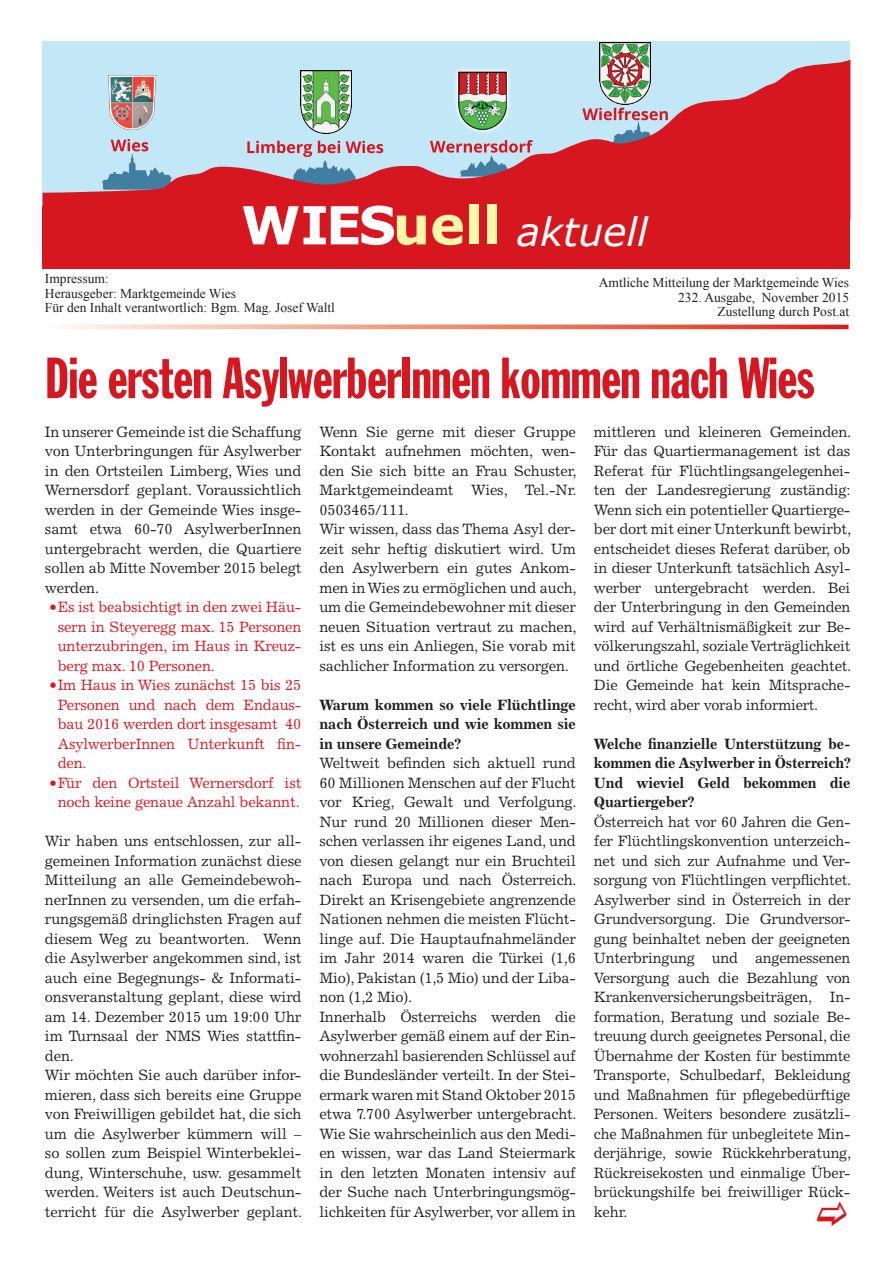
<style>
.page{position:relative;width:893px;height:1263px;background:#fff}
.page>*{position:absolute;margin:0;border:0;box-sizing:border-box;transform-origin:0 0}
.t1{font:extra-condensed 57px "Franklin Gothic";letter-spacing:-.01em;color:#d7171f}
.t2{font:italic 39px "Verdana";color:#fff}
.t3{font:15px/19.5px "Excelsior LT Std";letter-spacing:-.01em;color:#231f20;text-align:justify}
.t4{font:15px/19.5px "Excelsior LT Std";letter-spacing:-.01em;color:#d7171f;text-align:justify}
.t5{font:700 15px/19.5px "Excelsior LT Std";letter-spacing:-.015em;color:#231f20;text-align:justify}
.t6{font:13.5px/14.2px "Times New Roman";color:#231f20;text-align:right}
.s1{font-weight:700;font-style:normal;font-size:52.5px}
.s2{font-weight:700;font-style:normal;font-size:52.5px;color:#fff8a8}
.s3{font-family:"Verdana"}
</style>
<div class="page">
<svg style="left:63px;top:324px;width:785px;height:5px;background:#ec9986"></svg>
<div style="left:43px;top:41px;width:807px;height:179px;background:#c2e7f6"></div>
<img style="left:600px;top:43px;width:51px;height:17px">
<svg style="left:43px;top:60px;width:807px;height:146px"></svg>
<div style="left:43px;top:206px;width:807px;height:63px;background:#d7171f"></div>
<h2 class="t2" style="left:241px;top:207px;width:408px"><span class="s1">WIES</span><span class="s2">uell</span> aktuell</h2>
<p class="t6" style="left:45px;top:271px;width:291px;text-align:left">Impressum:<br>Herausgeber: Marktgemeinde Wies<br>Für den Inhalt verantwortlich: Bgm. Mag. Josef Waltl</p>
<p class="t6" style="left:599px;top:276px;width:252px">Amtliche Mitteilung der Marktgemeinde Wies<br>232. Ausgabe, November 2015<br>Zustellung durch Post.at</p>
<h1 class="t1" style="left:45px;top:348px;width:771px">Die ersten AsylwerberInnen kommen nach Wies</h1>
<p class="t3" style="left:45px;top:422px;width:258px">In unserer Gemeinde ist die Schaffung von Unterbringungen für Asylwerber in den Ortsteilen Limberg, Wies und Wernersdorf geplant. Voraussichtlich werden in der Gemeinde Wies insge&shy;samt etwa 60-70 AsylwerberInnen untergebracht werden, die Quartiere sollen ab Mitte November 2015 belegt werden.</p>
<p class="t4" style="left:58px;top:597px;width:245px;text-indent:-9px"><span class="s3">•</span> Es ist beabsichtigt in den zwei Häu&shy;sern in Steyeregg max. 15 Personen unterzubringen, im Haus in Kreuz&shy;berg max. 10 Personen.</p>
<p class="t4" style="left:58px;top:675px;width:245px;text-indent:-8px"><span class="s3">•</span> Im Haus in Wies zunächst 15 bis 25<br>Personen und nach dem Endaus&shy;bau 2016 werden dort insgesamt 40<br>AsylwerberInnen Unterkunft fin&shy;den.</p>
<p class="t4" style="left:49px;top:773px;width:254px;text-align:center"><span class="s3">•</span> Für den Ortsteil Wernersdorf ist noch keine genaue Anzahl bekannt.</p>
<p class="t3" style="left:45px;top:831px;width:259px;text-align:left">Wir haben uns entschlossen, zur all&shy;gemeinen Information zunächst diese Mitteilung an alle Gemeindebewoh&shy;nerInnen zu versenden, um die erfah&shy;rungsgemäß dringlichsten Fragen auf diesem Weg zu beantworten. Wenn die Asylwerber angekommen sind, ist auch eine Begegnungs- &amp; Informati&shy;onsveranstaltung geplant, diese wird am 14. Dezember 2015 um 19:00 Uhr im Turnsaal der NMS Wies stattfin&shy;den.<br>Wir möchten Sie auch darüber infor&shy;mieren, dass sich bereits eine Gruppe von Freiwilligen gebildet hat, die sich um die Asylwerber kümmern will – so sollen zum Beispiel Winterbeklei&shy;dung, Winterschuhe, usw. gesammelt werden. Weiters ist auch Deutschun&shy;terricht für die Asylwerber geplant.</p>
<p class="t3" style="left:319px;top:422px;width:259px;text-align:left">Wenn Sie gerne mit dieser Gruppe Kontakt aufnehmen möchten, wen&shy;den Sie sich bitte an Frau Schuster, Marktgemeindeamt Wies, Tel.-Nr.<br>0503465/111.<br>Wir wissen, dass das Thema Asyl der&shy;zeit sehr heftig diskutiert wird. Um den Asylwerbern ein gutes Ankom&shy;men in Wies zu ermöglichen und auch, um die Gemeindebewohner mit dieser neuen Situation vertraut zu machen, ist es uns ein Anliegen, Sie vorab mit sachlicher Information zu versorgen.</p>
<p class="t5" style="left:319px;top:695px;width:258px">Warum kommen so viele Flüchtlinge nach Österreich und wie kommen sie in unsere Gemeinde?</p>
<p class="t3" style="left:319px;top:753px;width:259px;text-align:left">Weltweit befinden sich aktuell rund 60 Millionen Menschen auf der Flucht vor Krieg, Gewalt und Verfolgung.<br>Nur rund 20 Millionen dieser Men&shy;schen verlassen ihr eigenes Land, und von diesen gelangt nur ein Bruchteil nach Europa und nach Österreich.<br>Direkt an Krisengebiete angrenzende Nationen nehmen die meisten Flücht&shy;linge auf. Die Hauptaufnahmeländer im Jahr 2014 waren die Türkei (1,6<br>Mio), Pakistan (1,5 Mio) und der Liba&shy;non (1,2 Mio).<br>Innerhalb Österreichs werden die Asylwerber gemäß einem auf der Ein&shy;wohnerzahl basierenden Schlüssel auf die Bundesländer verteilt. In der Stei&shy;ermark waren mit Stand Oktober 2015 etwa 7.700 Asylwerber untergebracht.<br>Wie Sie wahrscheinlich aus den Medi&shy;en wissen, war das Land Steiermark in den letzten Monaten intensiv auf der Suche nach Unterbringungsmög&shy;lichkeiten für Asylwerber, vor allem in</p>
<p class="t3" style="left:594px;top:422px;width:259px">mittleren und kleineren Gemeinden.<br>Für das Quartiermanagement ist das Referat für Flüchtlingsangelegenhei&shy;ten der Landesregierung zuständig:<br>Wenn sich ein potentieller Quartierge&shy;ber dort mit einer Unterkunft bewirbt, entscheidet dieses Referat darüber, ob in dieser Unterkunft tatsächlich Asyl&shy;werber untergebracht werden. Bei der Unterbringung in den Gemeinden wird auf Verhältnismäßigkeit zur Be&shy;völkerungszahl, soziale Verträglichkeit und örtliche Gegebenheiten geachtet.<br>Die Gemeinde hat kein Mitsprache&shy;recht, wird aber vorab informiert.</p>
<p class="t5" style="left:594px;top:734px;width:258px">Welche finanzielle Unterstützung be&shy;kommen die Asylwerber in Österreich?<br>Und wieviel Geld bekommen die Quartiergeber?</p>
<p class="t3" style="left:594px;top:812px;width:259px">Österreich hat vor 60 Jahren die Gen&shy;fer Flüchtlingskonvention unterzeich&shy;net und sich zur Aufnahme und Ver&shy;sorgung von Flüchtlingen verpflichtet.<br>Asylwerber sind in Österreich in der Grundversorgung. Die Grundversor&shy;gung beinhaltet neben der geeigneten Unterbringung und angemessenen Versorgung auch die Bezahlung von Krankenversicherungsbeiträgen, In&shy;formation, Beratung und soziale Be&shy;treuung durch geeignetes Personal, die Übernahme der Kosten für bestimmte Transporte, Schulbedarf, Bekleidung und Maßnahmen für pflegebedürftige Personen. Weiters besondere zusätzli&shy;che Maßnahmen für unbegleitete Min&shy;derjährige, sowie Rückkehrberatung, Rückreisekosten und einmalige Über&shy;brückungshilfe bei freiwilliger Rück&shy;kehr.</p>
</div>
